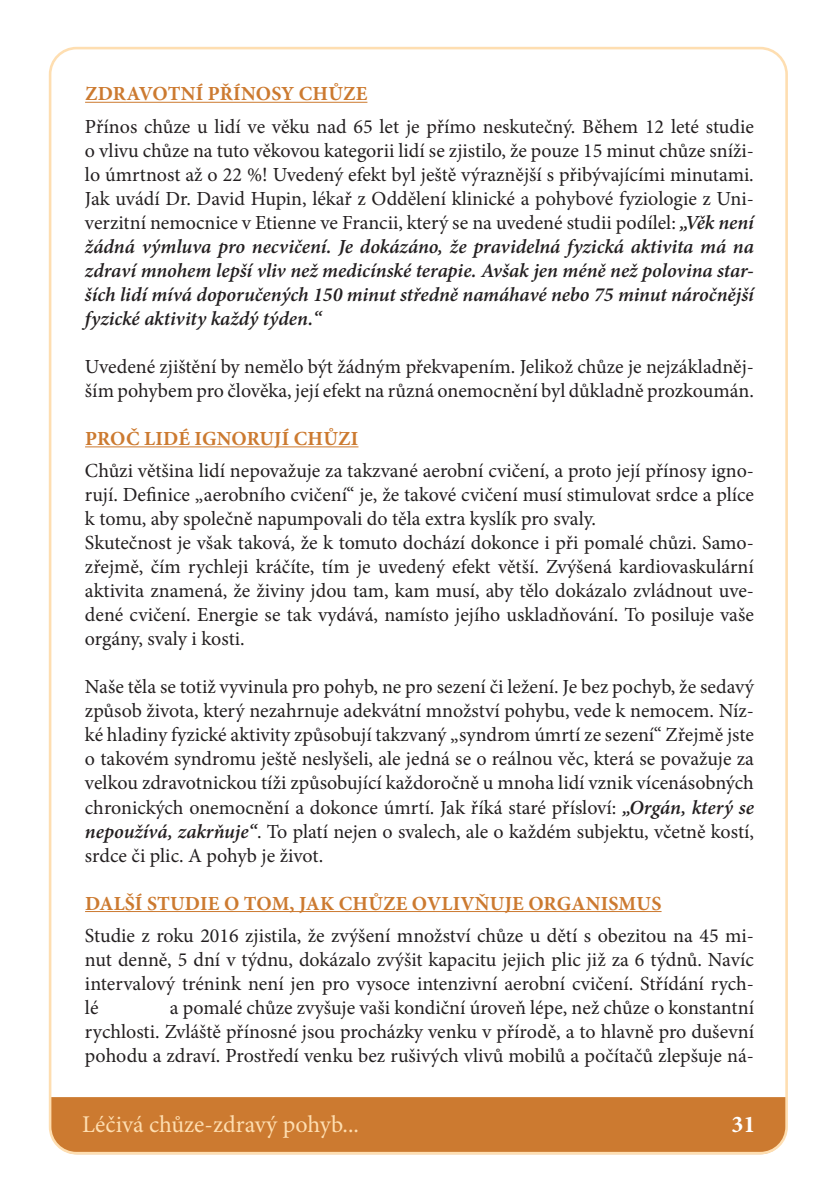
<style>
.page{position:relative;width:839px;height:1191px;background:#fff}
.page>*{position:absolute;margin:0;border:0;box-sizing:border-box;transform-origin:0 0}
.t1{font:24px "Minion Pro";color:#fedeb1}
.t2{font:700 24px "Minion Pro";color:#fff}
.t3{font:20px/24px "Minion Pro";color:#231f20;text-align:justify}
.t4{font:700 20px "Minion Pro";letter-spacing:.01em;color:#cc7a30}
.s1{font-weight:600;font-style:italic}
</style>
<div class="page">
<svg style="left:50px;top:1097px;width:734px;height:57px;background:#ce7f36"></svg>
<hr style="left:85px;top:102px;width:282px;height:1px;background:#cc7a30">
<hr style="left:85px;top:446px;width:273px;height:1px;background:#cc7a30">
<hr style="left:85px;top:911px;width:577px;height:1px;background:#cc7a30">
<p class="t4" style="left:85px;top:80px;width:284px">ZDRAVOTNÍ PŘÍNOSY CHŮZE</p>
<p class="t3" style="left:85px;top:114px;width:671px">Přínos chůze u lidí ve věku nad 65 let je přímo neskutečný. Během 12 leté studie o vlivu chůze na tuto věkovou kategorii lidí se zjistilo, že pouze 15 minut chůze sníži&shy;lo úmrtnost až o 22 %! Uvedený efekt byl ještě výraznější s přibývajícími minutami.<br>Jak uvádí Dr. David Hupin, lékař z Oddělení klinické a pohybové fyziologie z Uni&shy;verzitní nemocnice v Etienne ve Francii, který se na uvedené studii podílel: <span class="s1">„Věk není žádná výmluva pro necvičení. Je dokázáno, že pravidelná fyzická aktivita má na zdraví mnohem lepší vliv než medicínské terapie. Avšak jen méně než polovina star&shy;ších lidí mívá doporučených 150 minut středně namáhavé nebo 75 minut náročnější fyzické aktivity každý týden.“</span></p>
<p class="t3" style="left:85px;top:354px;width:671px">Uvedené zjištění by nemělo být žádným překvapením. Jelikož chůze je nejzákladněj&shy;ším pohybem pro člověka, její efekt na různá onemocnění byl důkladně prozkoumán.</p>
<p class="t4" style="left:85px;top:424px;width:275px">PROČ LIDÉ IGNORUJÍ CHŮZI</p>
<p class="t3" style="left:85px;top:459px;width:671px;text-align:left">Chůzi většina lidí nepovažuje za takzvané aerobní cvičení, a proto její přínosy igno&shy;rují. Definice „aerobního cvičení“ je, že takové cvičení musí stimulovat srdce a plíce k tomu, aby společně napumpovali do těla extra kyslík pro svaly.<br>Skutečnost je však taková, že k tomuto dochází dokonce i při pomalé chůzi. Samo&shy;zřejmě, čím rychleji kráčíte, tím je uvedený efekt větší. Zvýšená kardiovaskulární aktivita znamená, že živiny jdou tam, kam musí, aby tělo dokázalo zvládnout uve&shy;dené cvičení. Energie se tak vydává, namísto jejího uskladňování. To posiluje vaše orgány, svaly i kosti.</p>
<p class="t3" style="left:85px;top:675px;width:671px">Naše těla se totiž vyvinula pro pohyb, ne pro sezení či ležení. Je bez pochyb, že sedavý způsob života, který nezahrnuje adekvátní množství pohybu, vede k nemocem. Níz&shy;ké hladiny fyzické aktivity způsobují takzvaný „syndrom úmrtí ze sezení“ Zřejmě jste o takovém syndromu ještě neslyšeli, ale jedná se o reálnou věc, která se považuje za velkou zdravotnickou tíži způsobující každoročně u mnoha lidí vznik vícenásobných chronických onemocnění a dokonce úmrtí. Jak říká staré přísloví: <span class="s1">„Orgán, který se nepoužívá, zakrňuje“</span>. To platí nejen o svalech, ale o každém subjektu, včetně kostí, srdce či plic. A pohyb je život.</p>
<p class="t4" style="left:85px;top:889px;width:565px">DALŠÍ STUDIE O TOM, JAK CHŮZE OVLIVŇUJE ORGANISMUS</p>
<p class="t3" style="left:85px;top:923px;width:671px">Studie z roku 2016 zjistila, že zvýšení množství chůze u dětí s obezitou na 45 mi&shy;nut denně, 5 dní v týdnu, dokázalo zvýšit kapacitu jejich plic již za 6 týdnů. Navíc intervalový trénink není jen pro vysoce intenzivní aerobní cvičení. Střídání rych&shy;lé</p>
<p class="t3" style="left:85px;top:995px;width:671px;text-indent:85px">a pomalé chůze zvyšuje vaši kondiční úroveň lépe, než chůze o konstantní rychlosti. Zvláště přínosné jsou procházky venku v přírodě, a to hlavně pro duševní pohodu a zdraví. Prostředí venku bez rušivých vlivů mobilů a počítačů zlepšuje ná-</p>
<p class="t1" style="left:82px;top:1108px;width:278px">Léčivá chůze-zdravý pohyb...</p>
<p class="t2" style="left:731px;top:1107px;width:25px">31</p>
</div>
